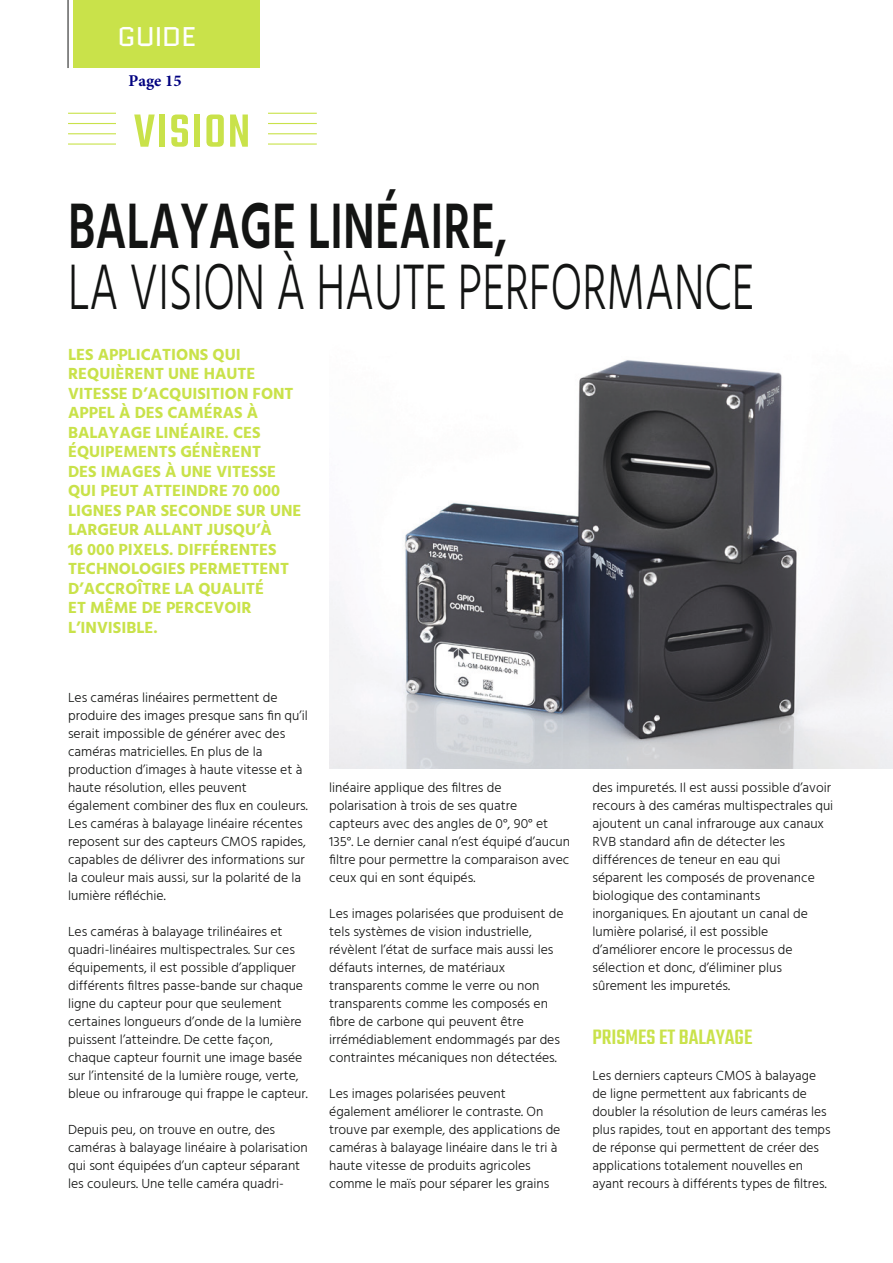
<style>
.page{position:relative;width:893px;height:1263px;background:#fff}
.page>*{position:absolute;margin:0;border:0;box-sizing:border-box;transform-origin:0 0}
.t1{font:300 66px "Hind Guntur";color:#131413;scale:.69 1}
.t2{font:600 66px "Hind Guntur";color:#131413;scale:.7 1}
.t3{font:500 51px "Teko";letter-spacing:.03em;color:#c9e24a}
.t4{font:27px "Quantico";color:#fff}
.t5{font:500 22.5px "Teko";color:#c9e24a}
.t6{font:700 16.5px/19.5px "Hind Guntur";color:#c9e24a}
.t7{font:700 16.5px "Minion Pro";color:#000080}
.t8{font:300 13.5px/18px "Hind Guntur";color:#131413}
</style>
<div class="page">
<hr style="left:68px;top:113px;width:249px;height:1px;background:#c9e24a">
<hr style="left:68px;top:123px;width:249px;height:1px;background:#c9e24a">
<hr style="left:68px;top:133px;width:249px;height:1px;background:#c9e24a">
<hr style="left:68px;top:143px;width:249px;height:2px;background:#c9e24a">
<div style="left:116px;top:96px;width:152px;height:63px;background:#fff"></div>
<hr style="left:68px;top:0;width:1px;height:68px;background:#131413">
<div style="left:74px;top:0;width:186px;height:68px;background:#c9e24a"></div>
<img style="left:329px;top:360px;width:564px;height:408px">
<h3 class="t4" style="left:117px;top:18px;width:80px">GUIDE</h3>
<p class="t7" style="left:129px;top:70px;width:54px">Page 15</p>
<h2 class="t3" style="left:134px;top:101px;width:118px">VISION</h2>
<h1 class="t2" style="left:68px;top:187px;width:629px">BALAYAGE LINÉAIRE,</h1>
<h1 class="t1" style="left:68px;top:247px;width:996px">LA VISION À HAUTE PERFORMANCE</h1>
<p class="t6" style="left:68px;top:344px;width:235px">LES APPLICATIONS QUI<br>REQUIÈRENT UNE HAUTE<br>VITESSE D’ACQUISITION FONT<br>APPEL À DES CAMÉRAS À<br>BALAYAGE LINÉAIRE. CES<br>ÉQUIPEMENTS GÉNÈRENT<br>DES IMAGES À UNE VITESSE<br>QUI PEUT ATTEINDRE 70 000<br>LIGNES PAR SECONDE SUR UNE<br>LARGEUR ALLANT JUSQU’À<br>16 000 PIXELS. DIFFÉRENTES<br>TECHNOLOGIES PERMETTENT<br>D’ACCROÎTRE LA QUALITÉ<br>ET MÊME DE PERCEVOIR<br>L’INVISIBLE.</p>
<p class="t8" style="left:68px;top:688px;width:241px">Les caméras linéaires permettent de produire des images presque sans fin qu’il serait impossible de générer avec des caméras matricielles. En plus de la production d’images à haute vitesse et à haute résolution, elles peuvent également combiner des flux en couleurs.<br>Les caméras à balayage linéaire récentes reposent sur des capteurs CMOS rapides, capables de délivrer des informations sur la couleur mais aussi, sur la polarité de la lumière réfléchie.</p>
<p class="t8" style="left:68px;top:922px;width:241px">Les caméras à balayage trilinéaires et quadri-linéaires multispectrales. Sur ces équipements, il est possible d’appliquer différents filtres passe-bande sur chaque ligne du capteur pour que seulement certaines longueurs d’onde de la lumière puissent l’atteindre. De cette façon, chaque capteur fournit une image basée sur l’intensité de la lumière rouge, verte, bleue ou infrarouge qui frappe le capteur.</p>
<p class="t8" style="left:68px;top:1120px;width:241px">Depuis peu, on trouve en outre, des caméras à balayage linéaire à polarisation qui sont équipées d’un capteur séparant les couleurs. Une telle caméra quadri-</p>
<p class="t8" style="left:329px;top:778px;width:242px">linéaire applique des filtres de polarisation à trois de ses quatre capteurs avec des angles de 0°, 90° et 135°. Le dernier canal n’est équipé d’aucun filtre pour permettre la comparaison avec ceux qui en sont équipés.</p>
<p class="t8" style="left:329px;top:904px;width:236px">Les images polarisées que produisent de tels systèmes de vision industrielle, révèlent l’état de surface mais aussi les défauts internes, de matériaux transparents comme le verre ou non transparents comme les composés en fibre de carbone qui peuvent être irrémédiablement endommagés par des contraintes mécaniques non détectées.</p>
<p class="t8" style="left:329px;top:1084px;width:233px">Les images polarisées peuvent également améliorer le contraste. On trouve par exemple, des applications de caméras à balayage linéaire dans le tri à haute vitesse de produits agricoles comme le maïs pour séparer les grains</p>
<p class="t8" style="left:592px;top:778px;width:242px">des impuretés. Il est aussi possible d’avoir recours à des caméras multispectrales qui ajoutent un canal infrarouge aux canaux RVB standard afin de détecter les différences de teneur en eau qui séparent les composés de provenance biologique des contaminants inorganiques. En ajoutant un canal de lumière polarisé, il est possible d’améliorer encore le processus de sélection et donc, d’éliminer plus sûrement les impuretés.</p>
<h3 class="t5" style="left:592px;top:1024px;width:161px">PRISMES ET BALAYAGE</h3>
<p class="t8" style="left:592px;top:1066px;width:240px">Les derniers capteurs CMOS à balayage de ligne permettent aux fabricants de doubler la résolution de leurs caméras les plus rapides, tout en apportant des temps de réponse qui permettent de créer des applications totalement nouvelles en ayant recours à différents types de filtres.</p>
</div>
